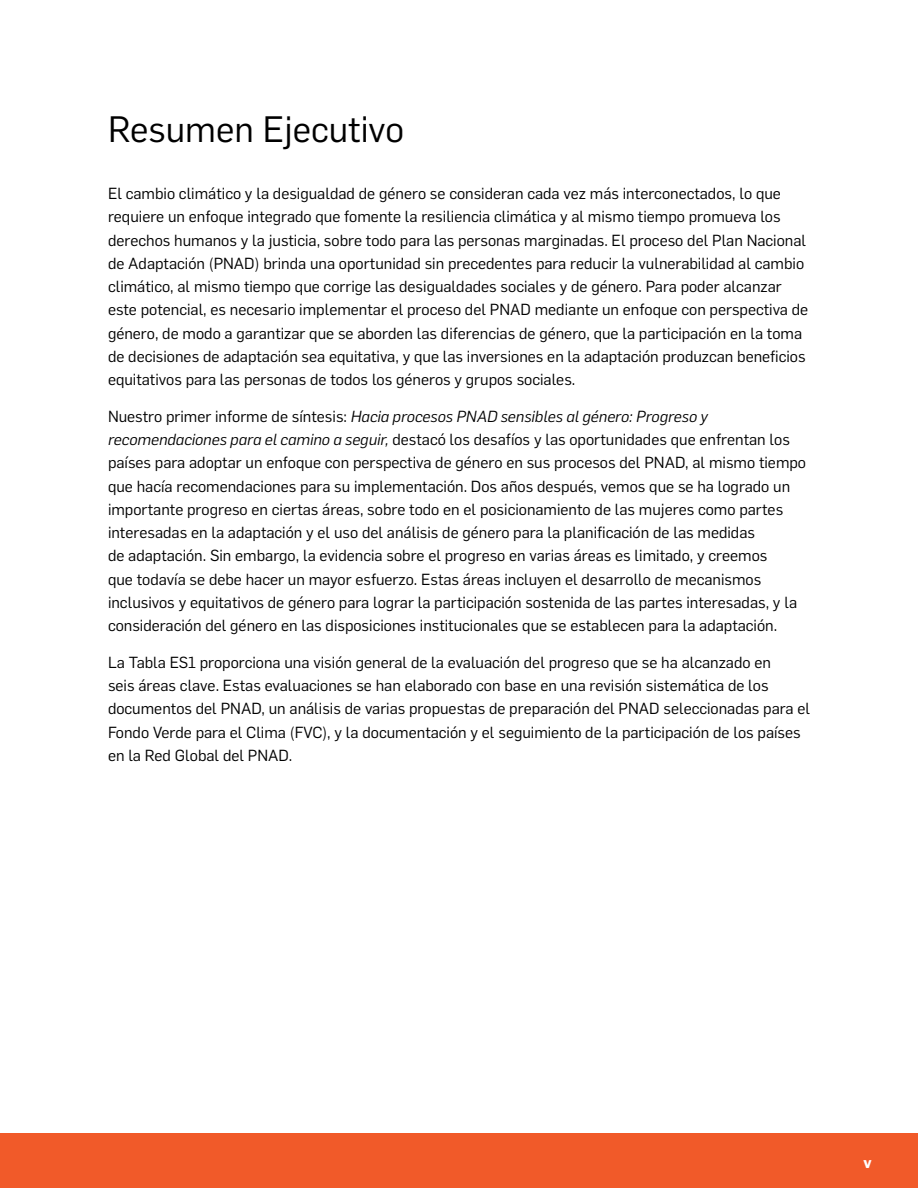
<style>
.page{position:relative;width:918px;height:1188px;background:#fff}
.page>*{position:absolute;margin:0;border:0;box-sizing:border-box;transform-origin:0 0}
.t1{font:36px "Flama";color:#000}
.t2{font:15.75px/23.2px "Flama";color:#000}
.t3{font:700 15px "Flama";color:#fff}
.s1{font-style:italic}
</style>
<div class="page">
<div style="left:0;top:1133px;width:918px;height:55px;background:#f15a29"></div>
<h1 class="t1" style="left:108px;top:105px;width:297px">Resumen Ejecutivo</h1>
<p class="t2" style="left:108px;top:181px;width:702px">El cambio climático y la desigualdad de género se consideran cada vez más interconectados, lo que requiere un enfoque integrado que fomente la resiliencia climática y al mismo tiempo promueva los derechos humanos y la justicia, sobre todo para las personas marginadas. El proceso del Plan Nacional de Adaptación (PNAD) brinda una oportunidad sin precedentes para reducir la vulnerabilidad al cambio climático, al mismo tiempo que corrige las desigualdades sociales y de género. Para poder alcanzar este potencial, es necesario implementar el proceso del PNAD mediante un enfoque con perspectiva de género, de modo a garantizar que se aborden las diferencias de género, que la participación en la toma de decisiones de adaptación sea equitativa, y que las inversiones en la adaptación produzcan beneficios equitativos para las personas de todos los géneros y grupos sociales.</p>
<p class="t2" style="left:108px;top:404px;width:700px">Nuestro primer informe de síntesis: <span class="s1">Hacia procesos PNAD sensibles al género: Progreso y recomendaciones para el camino a seguir,</span> destacó los desafíos y las oportunidades que enfrentan los países para adoptar un enfoque con perspectiva de género en sus procesos del PNAD, al mismo tiempo que hacía recomendaciones para su implementación. Dos años después, vemos que se ha logrado un importante progreso en ciertas áreas, sobre todo en el posicionamiento de las mujeres como partes interesadas en la adaptación y el uso del análisis de género para la planificación de las medidas<br>de adaptación. Sin embargo, la evidencia sobre el progreso en varias áreas es limitado, y creemos<br>que todavía se debe hacer un mayor esfuerzo. Estas áreas incluyen el desarrollo de mecanismos inclusivos y equitativos de género para lograr la participación sostenida de las partes interesadas, y la consideración del género en las disposiciones institucionales que se establecen para la adaptación.</p>
<p class="t2" style="left:108px;top:650px;width:704px">La Tabla ES1 proporciona una visión general de la evaluación del progreso que se ha alcanzado en<br>seis áreas clave. Estas evaluaciones se han elaborado con base en una revisión sistemática de los documentos del PNAD, un análisis de varias propuestas de preparación del PNAD seleccionadas para el Fondo Verde para el Clima (FVC), y la documentación y el seguimiento de la participación de los países en la Red Global del PNAD.</p>
<p class="t3" style="left:863px;top:1152px;width:10px">v</p>
</div>
